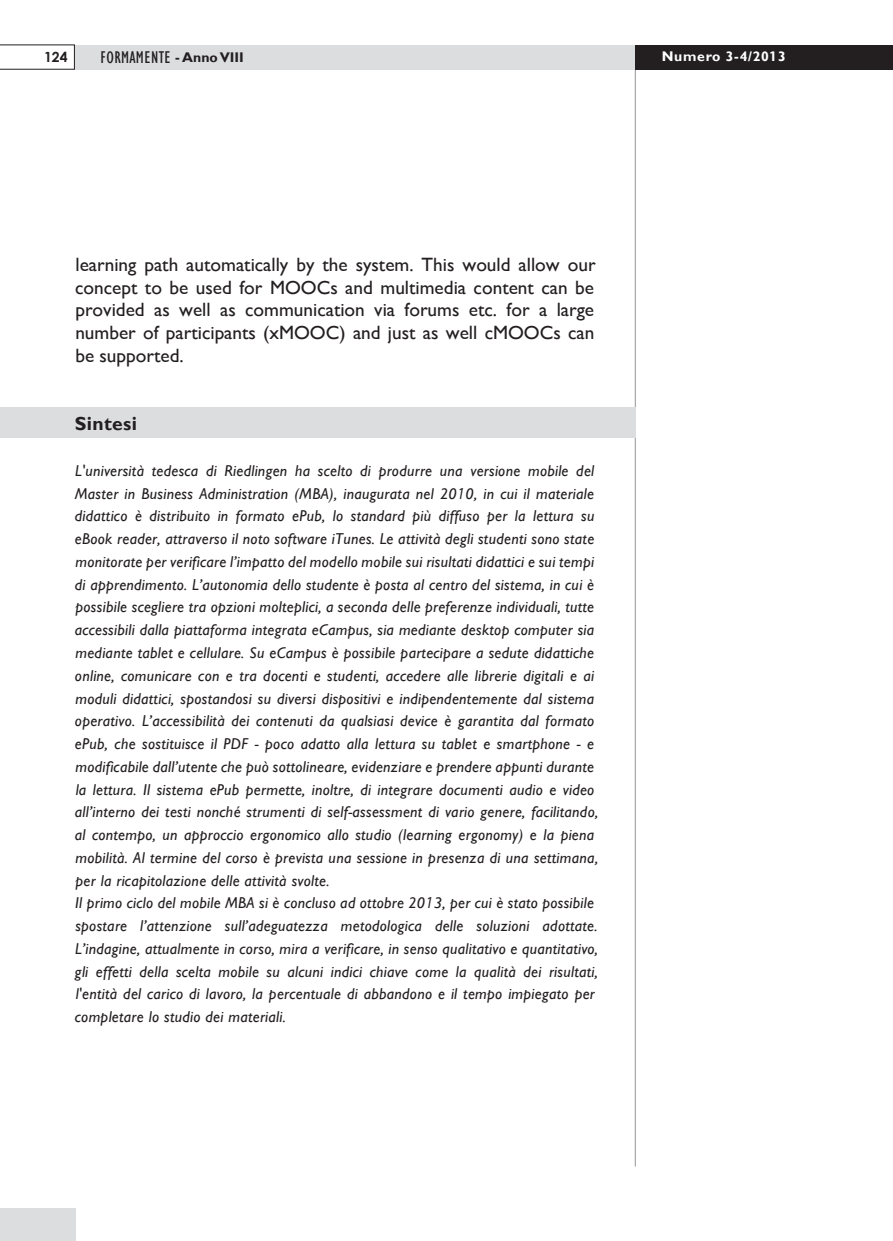
<style>
.page{position:relative;width:893px;height:1241px;background:#fff}
.page>*{position:absolute;margin:0;border:0;box-sizing:border-box;transform-origin:0 0}
.sintesi_testo{font:19.25px/22.8px "forma";color:#231f20;text-align:justify}
.titolo_sintesi{font:700 19.25px "forma";letter-spacing:.02em;color:#231f20}
.t1{font:condensed 17.5px "forma";letter-spacing:.02em;color:#231f20}
.sintesi_testo-2{font:italic 15.75px/22.8px "forma";letter-spacing:.02em;color:#231f20}
.t2{font:700 14px "forma";letter-spacing:.05em;color:#fff}
.t3{font:700 14px "Century Gothic";color:#231f20}
.s1{font-weight:700;font-stretch:normal;font-size:14px}
</style>
<div class="page">
<hr style="left:635px;top:69px;width:1px;height:1097px;background:#939598">
<div style="left:75px;top:45px;width:818px;height:24px;background:#dcdddf"></div>
<div style="left:635px;top:45px;width:258px;height:24px;background:#231f20"></div>
<div style="left:0;top:1208px;width:75px;height:32px;background:#dcdddf"></div>
<svg style="left:0;top:45px;width:75px;height:24px"></svg>
<div style="left:0;top:407px;width:635px;height:31px;background:#dcdddf"></div>
<p class="t3" style="left:44px;top:47px;width:25px">124</p>
<p class="t1" style="left:100px;top:46px;width:145px">FORMAMENTE <span class="s1">- Anno VIII</span></p>
<p class="t2" style="left:662px;top:47px;width:126px">Numero 3-4/2013</p>
<p class="sintesi_testo" style="left:75px;top:253px;width:522px">learning path automatically by the system. This would allow our concept to be used for MOOCs and multimedia content can be provided as well as communication via forums etc. for a large number of participants (xMOOC) and just as well cMOOCs can be supported.</p>
<p class="titolo_sintesi" style="left:75px;top:412px;width:64px">Sintesi</p>
<p class="sintesi_testo-2" style="left:75px;top:459px;width:525px">L'università tedesca di Riedlingen ha scelto di produrre una versione mobile del Master in Business Administration (MBA), inaugurata nel 2010, in cui il materiale didattico è distribuito in formato ePub, lo standard più diffuso per la lettura su eBook reader, attraverso il noto software iTunes. Le attività degli studenti sono state monitorate per verificare l’impatto del modello mobile sui risultati didattici e sui tempi di apprendimento. L’autonomia dello studente è posta al centro del sistema, in cui è possibile scegliere tra opzioni molteplici, a seconda delle preferenze individuali, tutte accessibili dalla piattaforma integrata eCampus, sia mediante desktop computer sia mediante tablet e cellulare. Su eCampus è possibile partecipare a sedute didattiche online, comunicare con e tra docenti e studenti, accedere alle librerie digitali e ai moduli didattici, spostandosi su diversi dispositivi e indipendentemente dal sistema operativo. L’accessibilità dei contenuti da qualsiasi device è garantita dal formato ePub, che sostituisce il PDF - poco adatto alla lettura su tablet e smartphone - e modificabile dall’utente che può sottolineare, evidenziare e prendere appunti durante la lettura. Il sistema ePub permette, inoltre, di integrare documenti audio e video all’interno dei testi nonché strumenti di self-assessment di vario genere, facilitando, al contempo, un approccio ergonomico allo studio (learning ergonomy) e la piena mobilità. Al termine del corso è prevista una sessione in presenza di una settimana, per la ricapitolazione delle attività svolte.</p>
<p class="sintesi_testo-2" style="left:75px;top:891px;width:525px">Il primo ciclo del mobile MBA si è concluso ad ottobre 2013, per cui è stato possibile spostare l’attenzione sull’adeguatezza metodologica delle soluzioni adottate.<br>L’indagine, attualmente in corso, mira a verificare, in senso qualitativo e quantitativo, gli effetti della scelta mobile su alcuni indici chiave come la qualità dei risultati, l'entità del carico di lavoro, la percentuale di abbandono e il tempo impiegato per completare lo studio dei materiali.</p>
</div>
